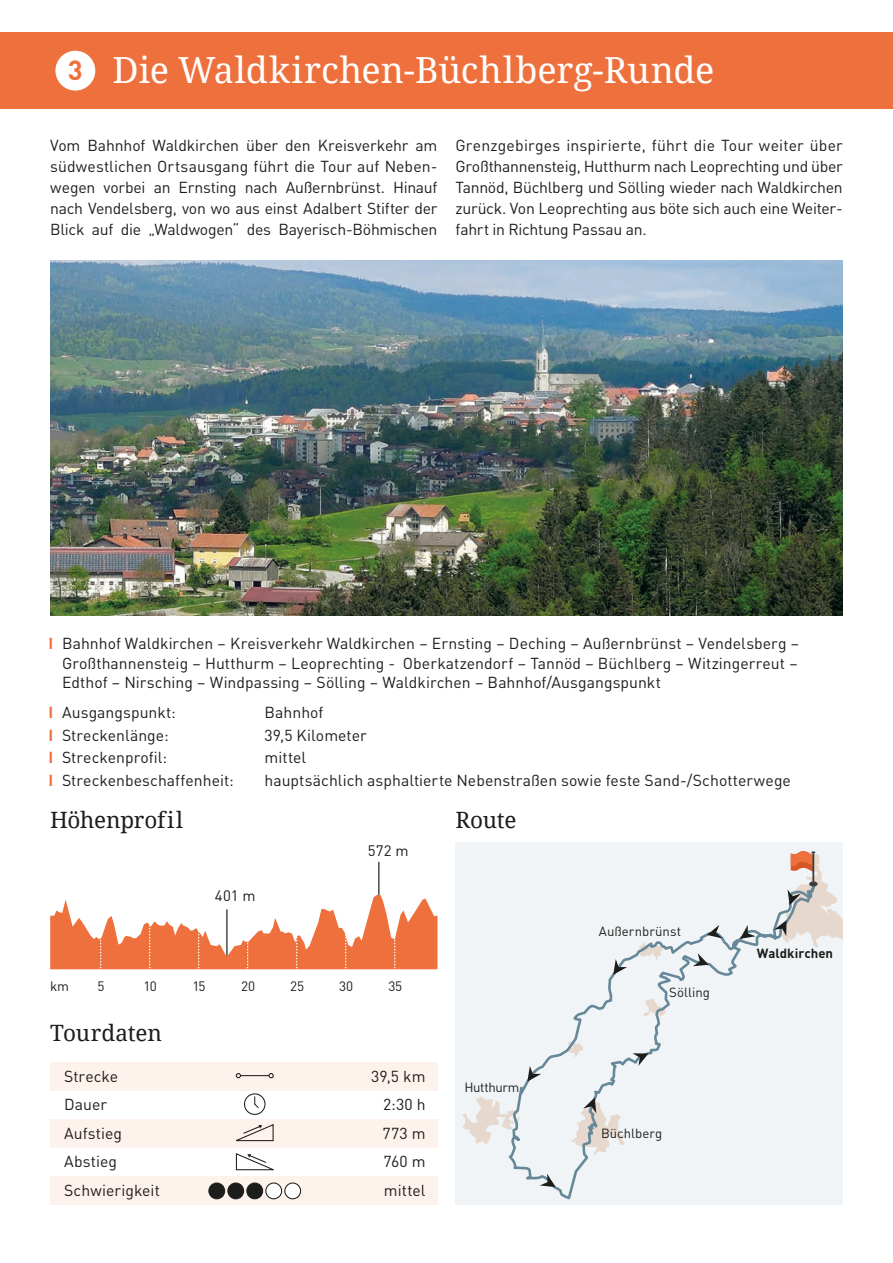
<style>
.page{position:relative;width:893px;height:1263px;background:#fff}
.page>*{position:absolute;margin:0;border:0;box-sizing:border-box;transform-origin:0 0}
.t1{font:36px "Noto Serif";color:#fff}
.t2{font:22.5px "Noto Serif";letter-spacing:-.01em;color:#1d1d1b}
.t3{font:15.75px/21px "DINOT";color:#1d1d1b;text-align:justify}
.t4{font:15px "DINOT";letter-spacing:.01em;color:#1d1d1b}
.t5{font:13.5px "DINOT";letter-spacing:-.02em;color:#1d1d1b}
.t6{font:13.2px "DINOT";color:#1d1d1b}
.t7{font:700 13.2px "DINOT";letter-spacing:.005em;color:#1d1d1b}
.t8{font:13.2px "DINOT";letter-spacing:-.03em;color:#1d1d1b}
.s1{font-family:"DINOT";font-weight:700;font-size:27.3px;color:#ee703c}
.s2{font-weight:700;color:#ee703c}
</style>
<div class="page">
<hr style="left:378px;top:862px;width:1px;height:37px;background:#1d1d1b">
<svg style="left:50px;top:892px;width:387px;height:78px"></svg>
<img style="left:50px;top:260px;width:793px;height:356px">
<div style="left:0;top:33px;width:893px;height:76px;background:#ee703c"></div>
<div style="left:55px;top:51px;width:40px;height:40px;background:#fff;border-radius:50%"></div>
<div style="left:50px;top:1062px;width:387px;height:29px;background:#fef2ec"></div>
<div style="left:50px;top:1119px;width:387px;height:28px;background:#fef2ec"></div>
<div style="left:50px;top:1176px;width:387px;height:28px;background:#fef2ec"></div>
<div style="left:455px;top:842px;width:388px;height:362px;background:#f0f4f6"></div>
<svg style="left:508px;top:926px;width:266px;height:272px"></svg>
<svg style="left:463px;top:1095px;width:58px;height:48px"></svg>
<svg style="left:740px;top:925px;width:16px;height:14px"></svg>
<svg style="left:707px;top:925px;width:15px;height:13px"></svg>
<svg style="left:613px;top:959px;width:14px;height:16px"></svg>
<svg style="left:527px;top:1066px;width:14px;height:15px"></svg>
<svg style="left:540px;top:1174px;width:15px;height:13px"></svg>
<svg style="left:571px;top:1097px;width:56px;height:58px"></svg>
<svg style="left:632px;top:1053px;width:16px;height:13px"></svg>
<svg style="left:693px;top:953px;width:16px;height:13px"></svg>
<svg style="left:774px;top:851px;width:69px;height:97px"></svg>
<div style="left:285px;top:1183px;width:16px;height:16px;background:#fff;border-radius:50%"></div>
<div style="left:284px;top:1182px;width:17px;height:17px;border:1px solid #1d1d1b;border-radius:50%"></div>
<div style="left:266px;top:1183px;width:16px;height:16px;background:#fff;border-radius:50%"></div>
<div style="left:265px;top:1182px;width:17px;height:17px;border:1px solid #1d1d1b;border-radius:50%"></div>
<div style="left:247px;top:1183px;width:16px;height:16px;background:#1d1d1b;border-radius:50%"></div>
<div style="left:246px;top:1182px;width:17px;height:17px;border:1px solid #1d1d1b;border-radius:50%"></div>
<div style="left:228px;top:1183px;width:16px;height:16px;background:#1d1d1b;border-radius:50%"></div>
<div style="left:227px;top:1182px;width:17px;height:17px;border:1px solid #1d1d1b;border-radius:50%"></div>
<div style="left:209px;top:1183px;width:16px;height:16px;background:#1d1d1b;border-radius:50%"></div>
<div style="left:208px;top:1182px;width:17px;height:17px;border:1px solid #1d1d1b;border-radius:50%"></div>
<svg style="left:236px;top:1073px;width:38px;height:5px"></svg>
<div style="left:244px;top:1093px;width:22px;height:22px;border:1px solid #1d1d1b;border-radius:50%"></div>
<svg style="left:254px;top:1097px;width:5px;height:12px"></svg>
<svg style="left:236px;top:1124px;width:38px;height:18px"></svg>
<svg style="left:235px;top:1153px;width:39px;height:18px"></svg>
<h1 class="t1" style="left:68px;top:45px;width:648px"><span class="s1">3</span> Die Waldkirchen-Büchlberg-Runde</h1>
<p class="t3" style="left:50px;top:134px;width:389px">Vom Bahnhof Waldkirchen über den Kreisverkehr am südwestlichen Ortsausgang führt die Tour auf Neben&shy;wegen vorbei an Ernsting nach Außernbrünst. Hinauf nach Vendelsberg, von wo aus einst Adalbert Stifter der Blick auf die „Waldwogen“ des Bayerisch-Böhmischen</p>
<p class="t3" style="left:455px;top:134px;width:389px">Grenzgebirges inspirierte, führt die Tour weiter über Großthannensteig, Hutthurm nach Leoprechting und über Tannöd, Büchlberg und Sölling wieder nach Waldkirchen zurück. Von Leoprechting aus böte sich auch eine Weiter&shy;fahrt in Richtung Passau an.</p>
<p class="t3" style="left:62px;top:633px;width:739px;line-height:19.5px;text-indent:-13px"><span class="s2">I</span> Bahnhof Waldkirchen – Kreisverkehr Waldkirchen – Ernsting – Deching – Außernbrünst – Vendelsberg – Großthannensteig – Hutthurm – Leoprechting - Oberkatzendorf – Tannöd – Büchlberg – Witzingerreut – Edthof – Nirsching – Windpassing – Sölling – Waldkirchen – Bahnhof/Ausgangspunkt</p>
<p class="t3" style="left:49px;top:701px;width:129px"><span class="s2">I</span> Ausgangspunkt:</p>
<p class="t3" style="left:265px;top:701px;width:60px">Bahnhof</p>
<p class="t3" style="left:49px;top:723px;width:122px"><span class="s2">I</span> Streckenlänge:</p>
<p class="t3" style="left:265px;top:723px;width:104px">39,5 Kilometer</p>
<p class="t3" style="left:49px;top:746px;width:120px"><span class="s2">I</span> Streckenprofil:</p>
<p class="t3" style="left:265px;top:746px;width:43px">mittel</p>
<p class="t3" style="left:49px;top:768px;width:187px"><span class="s2">I</span> Streckenbeschaffenheit:</p>
<p class="t3" style="left:265px;top:768px;width:528px">hauptsächlich asphaltierte Nebenstraßen sowie feste Sand-/Schotterwege</p>
<h2 class="t2" style="left:50px;top:804px;width:135px">Höhenprofil</h2>
<h2 class="t2" style="left:455px;top:804px;width:63px">Route</h2>
<p class="t4" style="left:215px;top:884px;width:42px">401 m</p>
<p class="t4" style="left:368px;top:839px;width:42px">572 m</p>
<p class="t5" style="left:50px;top:975px;width:20px">km</p>
<p class="t5" style="left:98px;top:975px;width:9px">5</p>
<p class="t5" style="left:143px;top:975px;width:15px">10</p>
<p class="t5" style="left:193px;top:975px;width:15px">15</p>
<p class="t5" style="left:241px;top:975px;width:15px">20</p>
<p class="t5" style="left:290px;top:975px;width:15px">25</p>
<p class="t5" style="left:339px;top:975px;width:15px">30</p>
<p class="t5" style="left:388px;top:975px;width:15px">35</p>
<h2 class="t2" style="left:50px;top:1017px;width:113px">Tourdaten</h2>
<p class="t3" style="left:64px;top:1064px;width:56px">Strecke</p>
<p class="t3" style="left:371px;top:1064px;width:56px">39,5 km</p>
<p class="t3" style="left:64px;top:1093px;width:44px">Dauer</p>
<p class="t3" style="left:383px;top:1093px;width:44px">2:30 h</p>
<p class="t3" style="left:64px;top:1121px;width:60px">Aufstieg</p>
<p class="t3" style="left:382px;top:1121px;width:45px">773 m</p>
<p class="t3" style="left:64px;top:1150px;width:54px">Abstieg</p>
<p class="t3" style="left:383px;top:1150px;width:44px">760 m</p>
<p class="t3" style="left:64px;top:1178px;width:97px">Schwierigkeit</p>
<p class="t3" style="left:384px;top:1178px;width:43px">mittel</p>
<p class="t8" style="left:464px;top:1077px;width:57px">Hutthurm</p>
<p class="t6" style="left:599px;top:921px;width:84px">Außernbrünst</p>
<p class="t6" style="left:669px;top:982px;width:42px">Sölling</p>
<p class="t7" style="left:757px;top:943px;width:78px">Waldkirchen</p>
<p class="t6" style="left:601px;top:1123px;width:63px">Büchlberg</p>
</div>
